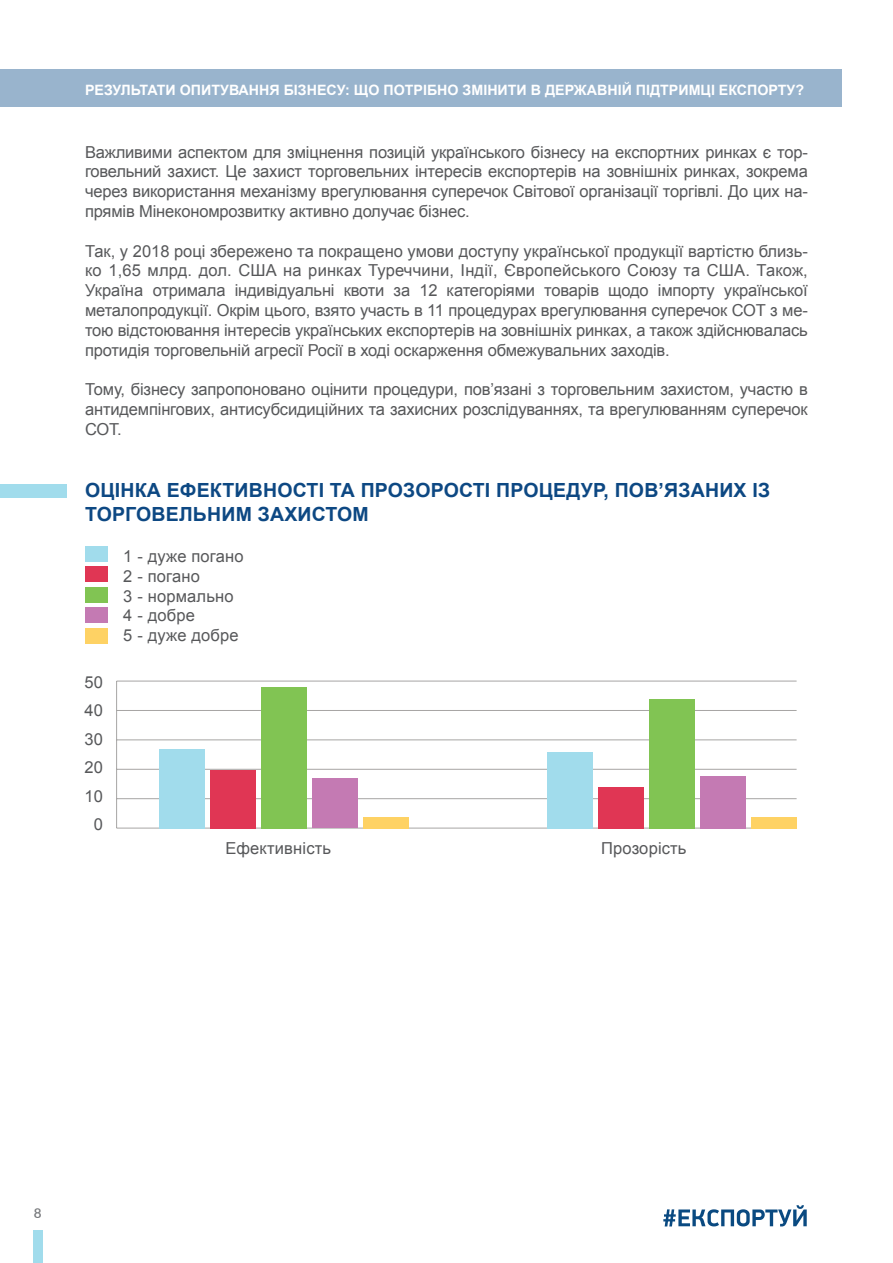
<style>
.page{position:relative;width:893px;height:1263px;background:#fff}
.page>*{position:absolute;margin:0;border:0;box-sizing:border-box;transform-origin:0 0}
.t1{font:700 19.5px/23.4px "Arial";letter-spacing:.01em;color:#0d4883}
.t2{font:16.5px/19.8px "Arial";letter-spacing:-.01em;color:#57585a;text-align:justify}
.t3{font:16.5px/19.8px "Arial";letter-spacing:.01em;color:#57585a}
.t4{font:700 14.25px "Arial";color:#fff}
.t5{font:600 13.5px "Lato";color:#76787b}
</style>
<div class="page">
<div style="left:33px;top:1230px;width:10px;height:33px;background:#a1dcec"></div>
<hr style="left:892px;top:70px;width:1px;height:37px;background:#99b4cd">
<div style="left:0;top:69px;width:842px;height:38px;background:#99b4cd"></div>
<svg style="left:663px;top:1205px;width:144px;height:21px"></svg>
<hr style="left:116px;top:681px;width:1px;height:147px;background:#a7a5a4">
<hr style="left:117px;top:828px;width:680px;height:1px;background:#a7a5a4">
<hr style="left:117px;top:798px;width:680px;height:1px;background:#a7a5a4">
<hr style="left:117px;top:769px;width:680px;height:1px;background:#a7a5a4">
<hr style="left:117px;top:739px;width:680px;height:1px;background:#a7a5a4">
<hr style="left:117px;top:710px;width:680px;height:1px;background:#a7a5a4">
<hr style="left:117px;top:681px;width:680px;height:1px;background:#a7a5a4">
<div style="left:85px;top:587px;width:23px;height:15px;background:#81c453"></div>
<div style="left:85px;top:607px;width:23px;height:16px;background:#c47ab3"></div>
<div style="left:85px;top:628px;width:23px;height:15px;background:#fed264"></div>
<div style="left:85px;top:546px;width:23px;height:16px;background:#a1dcec"></div>
<div style="left:85px;top:566px;width:23px;height:16px;background:#e03654"></div>
<div style="left:751px;top:817px;width:46px;height:11px;background:#fed264"></div>
<div style="left:700px;top:775px;width:46px;height:53px;background:#c47ab3"></div>
<div style="left:649px;top:699px;width:46px;height:129px;background:#81c453"></div>
<div style="left:598px;top:787px;width:46px;height:41px;background:#e03654"></div>
<div style="left:547px;top:752px;width:46px;height:76px;background:#a1dcec"></div>
<div style="left:363px;top:817px;width:45px;height:11px;background:#fed264"></div>
<div style="left:312px;top:778px;width:45px;height:50px;background:#c47ab3"></div>
<div style="left:261px;top:687px;width:45px;height:141px;background:#81c453"></div>
<div style="left:210px;top:770px;width:46px;height:58px;background:#e03654"></div>
<div style="left:159px;top:749px;width:46px;height:79px;background:#a1dcec"></div>
<div style="left:0;top:484px;width:66px;height:13px;background:#a1dcec"></div>
<p class="t4" style="left:85px;top:80px;width:721px">РЕЗУЛЬТАТИ ОПИТУВАННЯ БІЗНЕСУ: ЩО ПОТРІБНО ЗМІНИТИ В ДЕРЖАВНІЙ ПІДТРИМЦІ ЕКСПОРТУ?</p>
<p class="t2" style="left:85px;top:142px;width:724px">Важливими аспектом для зміцнення позицій українського бізнесу на експортних ринках є тор&shy;говельний захист. Це захист торговельних інтересів експортерів на зовнішніх ринках, зокрема через використання механізму врегулювання суперечок Світової організації торгівлі. До цих на&shy;прямів Мінекономрозвитку активно долучає бізнес.</p>
<p class="t2" style="left:85px;top:241px;width:724px;text-align:left">Так, у 2018 році збережено та покращено умови доступу української продукції вартістю близь&shy;ко 1,65 млрд. дол. США на ринках Туреччини, Індії, Європейського Союзу та США. Також, Україна отримала індивідуальні квоти за 12 категоріями товарів щодо імпорту української металопродукції. Окрім цього, взято участь в 11 процедурах врегулювання суперечок СОТ з ме&shy;тою відстоювання інтересів українських експортерів на зовнішніх ринках, а також здійснювалась протидія торговельній агресії Росії в ході оскарження обмежувальних заходів.</p>
<p class="t2" style="left:85px;top:380px;width:724px">Тому, бізнесу запропоновано оцінити процедури, пов’язані з торговельним захистом, участю в антидемпінгових, антисубсидиційних та захисних розслідуваннях, та врегулюванням суперечок СОТ.</p>
<p class="t1" style="left:85px;top:479px;width:687px">ОЦІНКА ЕФЕКТИВНОСТІ ТА ПРОЗОРОСТІ ПРОЦЕДУР, ПОВ’ЯЗАНИХ ІЗ<br>ТОРГОВЕЛЬНИМ ЗАХИСТОМ</p>
<p class="t3" style="left:123px;top:546px;width:122px">1 - дуже погано<br>2 - погано<br>3 - нормально<br>4 - добре<br>5 - дуже добре</p>
<p class="t2" style="left:85px;top:668px;width:20px;line-height:28.5px;text-align:center">50<br>40<br>30<br>20<br>10<br>0</p>
<p class="t3" style="left:225px;top:838px;width:107px">Ефективність</p>
<p class="t3" style="left:601px;top:838px;width:87px">Прозорість</p>
<p class="t5" style="left:34px;top:1203px;width:9px">8</p>
</div>
